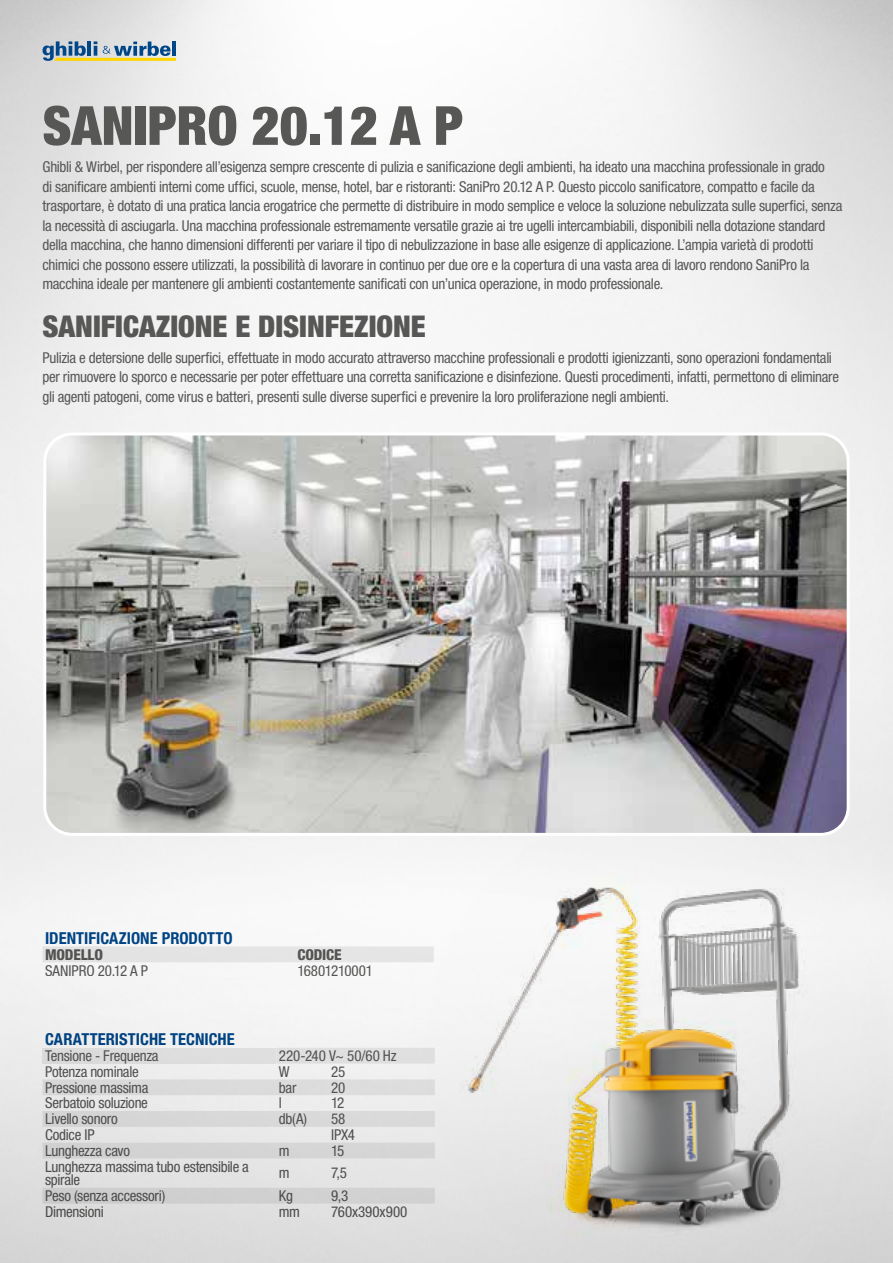
<style>
.page{position:relative;width:893px;height:1263px;background:#fff}
.page>*{position:absolute;margin:0;border:0;box-sizing:border-box;transform-origin:0 0}
._1-TitoloMacchina{font:900 condensed 54px "Helvetica Neue LT Std";color:#575756}
._1-TitoloMacchina-2{font:900 condensed 30px "Helvetica Neue LT Std";color:#575756}
.t1{font:700 condensed 16.5px "Helvetica Neue LT Std";color:#00478a}
._4-Testo_descrizione{font:condensed 15px/19.5px "Helvetica Neue LT Std";letter-spacing:-.02em;color:#575756}
.t2{font:800 condensed 15px "Helvetica Neue LT Std";letter-spacing:-.01em;color:#575756}
</style>
<div class="page">
<svg style="left:43px;top:41px;width:133px;height:20px;background:#96a9a3"></svg>
<img style="left:45px;top:434px;width:803px;height:400px">
<div style="left:43px;top:432px;width:807px;height:404px;border:3px solid #fff;border-radius:27px"></div>
<img style="left:426px;top:805px;width:463px;height:458px">
<svg style="left:43px;top:929px;width:391px;height:33px"></svg>
<div style="left:43px;top:1031px;width:392px;height:17px;background:#f2f2f2"></div>
<svg style="left:43px;top:1048px;width:392px;height:155px;background:#dfdfdf"></svg>
<p class="_1-TitoloMacchina" style="left:43px;top:92px;width:422px">SANIPRO 20.12 A P</p>
<p class="_4-Testo_descrizione" style="left:43px;top:157px;width:784px">Ghibli &amp; Wirbel, per rispondere all’esigenza sempre crescente di pulizia e sanificazione degli ambienti, ha ideato una macchina professionale in grado</p>
<p class="_4-Testo_descrizione" style="left:43px;top:176px;width:774px">di sanificare ambienti interni come uffici, scuole, mense, hotel, bar e ristoranti: SaniPro 20.12 A P. Questo piccolo sanificatore, compatto e facile da</p>
<p class="_4-Testo_descrizione" style="left:43px;top:196px;width:801px">trasportare, è dotato di una pratica lancia erogatrice che permette di distribuire in modo semplice e veloce la soluzione nebulizzata sulle superfici, senza la necessità di asciugarla. Una macchina professionale estremamente versatile grazie ai tre ugelli intercambiabili, disponibili nella dotazione standard della macchina, che hanno dimensioni differenti per variare il tipo di nebulizzazione in base alle esigenze di applicazione. L’ampia varietà di prodotti chimici che possono essere utilizzati, la possibilità di lavorare in continuo per due ore e la copertura di una vasta area di lavoro rendono SaniPro la macchina ideale per mantenere gli ambienti costantemente sanificati con un’unica operazione, in modo professionale.</p>
<p class="_1-TitoloMacchina-2" style="left:43px;top:308px;width:385px">SANIFICAZIONE E DISINFEZIONE</p>
<p class="_4-Testo_descrizione" style="left:43px;top:347px;width:798px">Pulizia e detersione delle superfici, effettuate in modo accurato attraverso macchine professionali e prodotti igienizzanti, sono operazioni fondamentali per rimuovere lo sporco e necessarie per poter effettuare una corretta sanificazione e disinfezione. Questi procedimenti, infatti, permettono di eliminare gli agenti patogeni, come virus e batteri, presenti sulle diverse superfici e prevenire la loro proliferazione negli ambienti.</p>
<p class="t1" style="left:45px;top:928px;width:189px">IDENTIFICAZIONE PRODOTTO</p>
<p class="t2" style="left:45px;top:945px;width:60px">MODELLO</p>
<p class="t2" style="left:297px;top:945px;width:46px">CODICE</p>
<p class="_4-Testo_descrizione" style="left:45px;top:960px;width:104px">SANIPRO 20.12 A P</p>
<p class="_4-Testo_descrizione" style="left:297px;top:960px;width:77px">16801210001</p>
<p class="t1" style="left:45px;top:1029px;width:191px">CARATTERISTICHE TECNICHE</p>
<p class="_4-Testo_descrizione" style="left:45px;top:1046px;width:115px">Tensione - Frequenza</p>
<p class="_4-Testo_descrizione" style="left:279px;top:1046px;width:119px">220-240 V~ 50/60 Hz</p>
<p class="_4-Testo_descrizione" style="left:45px;top:1062px;width:95px">Potenza nominale</p>
<p class="_4-Testo_descrizione" style="left:279px;top:1062px;width:12px">W</p>
<p class="_4-Testo_descrizione" style="left:331px;top:1062px;width:16px">25</p>
<p class="_4-Testo_descrizione" style="left:45px;top:1077px;width:105px">Pressione massima</p>
<p class="_4-Testo_descrizione" style="left:279px;top:1077px;width:19px">bar</p>
<p class="_4-Testo_descrizione" style="left:331px;top:1077px;width:16px">20</p>
<p class="_4-Testo_descrizione" style="left:45px;top:1093px;width:104px">Serbatoio soluzione</p>
<p class="_4-Testo_descrizione" style="left:279px;top:1093px;width:5px">l</p>
<p class="_4-Testo_descrizione" style="left:331px;top:1093px;width:15px">12</p>
<p class="_4-Testo_descrizione" style="left:45px;top:1109px;width:74px">Livello sonoro</p>
<p class="_4-Testo_descrizione" style="left:279px;top:1109px;width:30px">db(A)</p>
<p class="_4-Testo_descrizione" style="left:331px;top:1109px;width:16px">58</p>
<p class="_4-Testo_descrizione" style="left:45px;top:1125px;width:51px">Codice IP</p>
<p class="_4-Testo_descrizione" style="left:331px;top:1125px;width:26px">IPX4</p>
<p class="_4-Testo_descrizione" style="left:45px;top:1141px;width:86px">Lunghezza cavo</p>
<p class="_4-Testo_descrizione" style="left:279px;top:1141px;width:12px">m</p>
<p class="_4-Testo_descrizione" style="left:331px;top:1141px;width:15px">15</p>
<p class="_4-Testo_descrizione" style="left:45px;top:1159px;width:205px;line-height:13.5px">Lunghezza massima tubo estensibile a spirale</p>
<p class="_4-Testo_descrizione" style="left:279px;top:1163px;width:12px">m</p>
<p class="_4-Testo_descrizione" style="left:331px;top:1163px;width:18px">7,5</p>
<p class="_4-Testo_descrizione" style="left:45px;top:1186px;width:122px">Peso (senza accessori)</p>
<p class="_4-Testo_descrizione" style="left:279px;top:1186px;width:16px">Kg</p>
<p class="_4-Testo_descrizione" style="left:331px;top:1186px;width:19px">9,3</p>
<p class="_4-Testo_descrizione" style="left:45px;top:1202px;width:60px">Dimensioni</p>
<p class="_4-Testo_descrizione" style="left:279px;top:1202px;width:23px">mm</p>
<p class="_4-Testo_descrizione" style="left:331px;top:1202px;width:78px">760x390x900</p>
</div>
